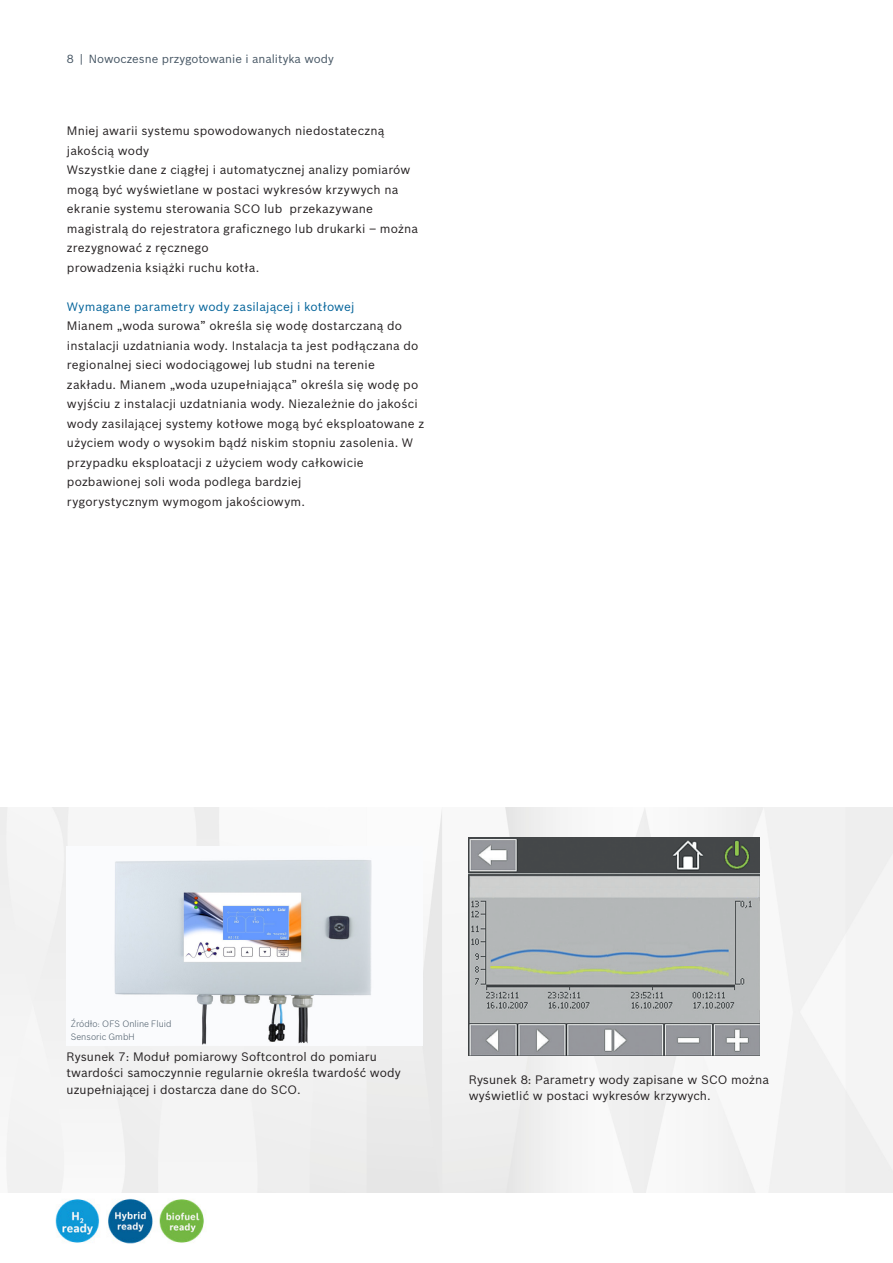
<style>
.page{position:relative;width:893px;height:1263px;background:#fff}
.page>*{position:absolute;margin:0;border:0;box-sizing:border-box;transform-origin:0 0}
.Copy_9_4_8{font:12px/19.5px "Bosch Sans";letter-spacing:.015em;color:#231f20}
.Intro_11_6_Bosch_Blu{font:12px/16.4px "Bosch Sans";letter-spacing:.005em;color:#231f20}
.Copy_9_4_8-2{font:12px "Bosch Sans";letter-spacing:.015em;color:#006299}
.Column_Headers_Pagin{font:11.55px "Bosch Sans";color:#465664}
.t1{font:300 9px/13.5px "Bosch Sans";color:#465664}
</style>
<div class="page">
<img style="left:0;top:808px;width:893px;height:436px">
<img style="left:469px;top:837px;width:290px;height:219px">
<img style="left:67px;top:846px;width:356px;height:200px">
<p class="Column_Headers_Pagin" style="left:67px;top:50px;width:268px">8 | Nowoczesne przygotowanie i analityka wody</p>
<p class="Copy_9_4_8" style="left:67px;top:120px;width:319px">Mniej awarii systemu spowodowanych niedostateczną jakością wody</p>
<p class="Copy_9_4_8" style="left:67px;top:159px;width:353px">Wszystkie dane z ciągłej i automatycznej analizy pomiarów mogą być wyświetlane w postaci wykresów krzywych na ekranie systemu sterowania SCO lub przekazywane magistralą do rejestratora graficznego lub drukarki – można zrezygnować z ręcznego</p>
<p class="Copy_9_4_8" style="left:67px;top:257px;width:194px">prowadzenia książki ruchu kotła.</p>
<p class="Copy_9_4_8-2" style="left:67px;top:298px;width:289px">Wymagane parametry wody zasilającej i kotłowej</p>
<p class="Copy_9_4_8" style="left:67px;top:315px;width:359px">Mianem „woda surowa” określa się wodę dostarczaną do instalacji uzdatniania wody. Instalacja ta jest podłączana do regionalnej sieci wodociągowej lub studni na terenie zakładu. Mianem „woda uzupełniająca” określa się wodę po wyjściu z instalacji uzdatniania wody. Niezależnie do jakości wody zasilającej systemy kotłowe mogą być eksploatowane z użyciem wody o wysokim bądź niskim stopniu zasolenia. W przypadku eksploatacji z użyciem wody całkowicie pozbawionej soli woda podlega bardziej</p>
<p class="Copy_9_4_8" style="left:67px;top:491px;width:240px">rygorystycznym wymogom jakościowym.</p>
<p class="t1" style="left:71px;top:1016px;width:102px">Źródło: OFS Online Fluid<br>Sensoric GmbH</p>
<p class="Intro_11_6_Bosch_Blu" style="left:67px;top:1047px;width:336px">Rysunek 7: Moduł pomiarowy Softcontrol do pomiaru twardości samoczynnie regularnie określa twardość wody uzupełniającej i dostarcza dane do SCO.</p>
<p class="Intro_11_6_Bosch_Blu" style="left:469px;top:1070px;width:302px">Rysunek 8: Parametry wody zapisane w SCO można wyświetlić w postaci wykresów krzywych.</p>
</div>
